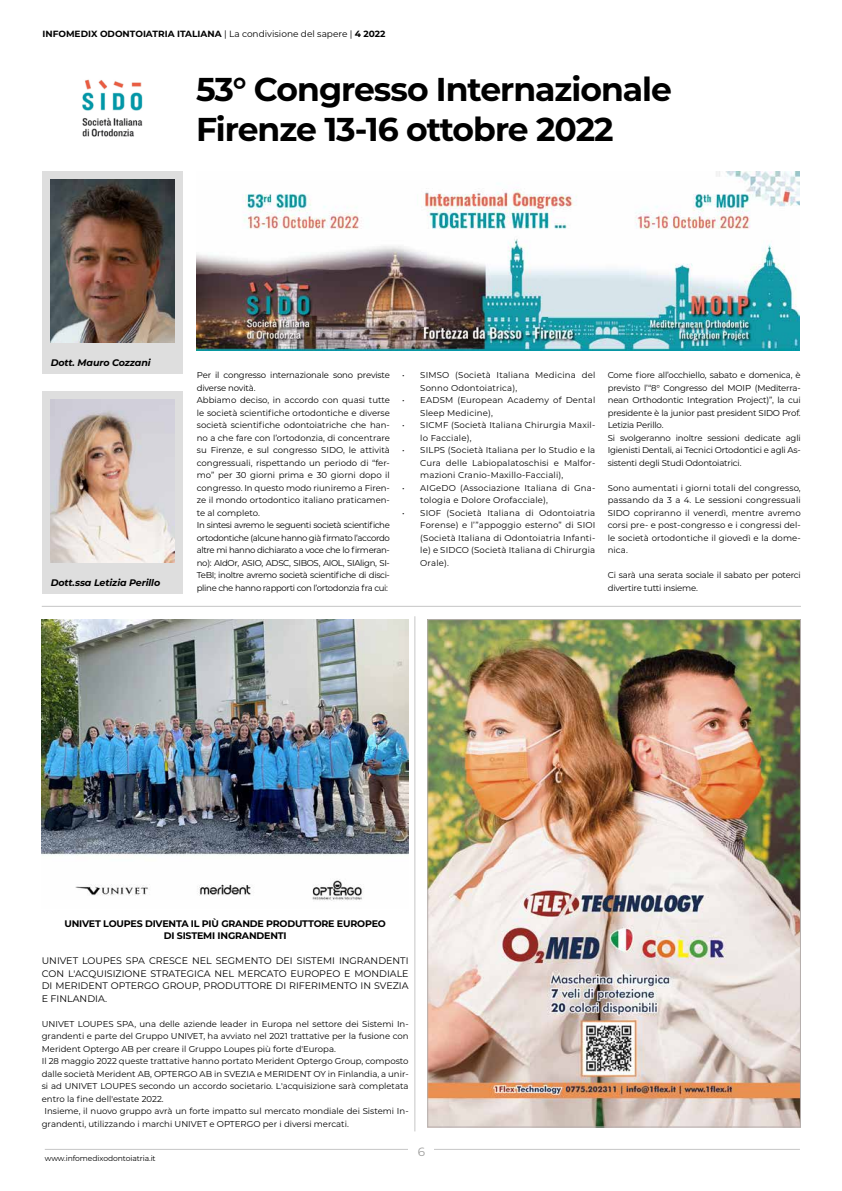
<style>
.page{position:relative;width:842px;height:1191px;background:#fff}
.page>*{position:absolute;margin:0;border:0;box-sizing:border-box;transform-origin:0 0}
.t1{font:700 33px/39.6px "Montserrat";letter-spacing:-.03em;color:#000}
.t2{font:12px "Montserrat";color:#9d9d9c}
.t3{font:9.5px/12.5px "Montserrat";color:#000;text-align:justify}
.t4{font:700 9.5px/12.5px "Montserrat";letter-spacing:-.02em;color:#000;text-align:center}
.t5{font:italic 700 9.5px "Montserrat";letter-spacing:-.01em;color:#000}
.t6{font:700 9px "Montserrat";color:#000}
.t7{font:8.6px/12.5px "Montserrat";color:#000;text-align:justify}
.t8{font:8.6px/12.5px "Montserrat";letter-spacing:-.02em;color:#000}
.t9{font:8.6px/12.5px "Montserrat";letter-spacing:.02em;color:#000}
.t10{font:7.6px "Montserrat";letter-spacing:-.01em;color:#000}
.s1{font-weight:400}
</style>
<div class="page">
<hr style="left:45px;top:1148px;width:755px;height:1px;background:#c6c6c6">
<div style="left:409px;top:1137px;width:25px;height:25px;background:#fff"></div>
<hr style="left:42px;top:606px;width:759px;height:1px;background:#c6c6c6">
<img style="left:429px;top:621px;width:370px;height:504px">
<hr style="left:414px;top:616px;width:1px;height:515px;background:#c6c6c6">
<img style="left:82px;top:79px;width:61px;height:58px">
<img style="left:42px;top:619px;width:367px;height:282px">
<img style="left:197px;top:171px;width:602px;height:179px">
<div style="left:43px;top:171px;width:140px;height:203px;background:#dedede"></div>
<img style="left:51px;top:180px;width:123px;height:162px">
<div style="left:43px;top:391px;width:140px;height:203px;background:#dedede"></div>
<img style="left:51px;top:400px;width:123px;height:162px">
<p class="t6" style="left:43px;top:27px;width:344px">INFOMEDIX ODONTOIATRIA ITALIANA <span class="s1">| La condivisione del sapere |</span> 4 2022</p>
<h1 class="t1" style="left:196px;top:68px;width:477px">53° Congresso Internazionale<br>Firenze 13-16 ottobre 2022</h1>
<p class="t5" style="left:51px;top:356px;width:101px">Dott. Mauro Cozzani</p>
<p class="t5" style="left:51px;top:576px;width:111px">Dott.ssa Letizia Perillo</p>
<p class="t7" style="left:197px;top:368px;width:195px;text-align:left">Per il congresso internazionale sono previste diverse novità.<br>Abbiamo deciso, in accordo con quasi tutte le società scientifiche ortodontiche e diverse società scientifiche odontoiatriche che han&shy;no a che fare con l’ortodonzia, di concentrare su Firenze, e sul congresso SIDO, le attività congressuali, rispettando un periodo di “fer&shy;mo” per 30 giorni prima e 30 giorni dopo il congresso. In questo modo riuniremo a Firen&shy;ze il mondo ortodontico italiano praticamen&shy;te al completo.<br>In sintesi avremo le seguenti società scientifiche ortodontiche (alcune hanno già firmato l’accordo altre mi hanno dichiarato a voce che lo firmeran&shy;no): AIdOr, ASIO, ADSC, SIBOS, AIOL, SIAlign, SI-TeBI; inoltre avremo società scientifiche di disci&shy;pline che hanno rapporti con l’ortodonzia fra cui:</p>
<p class="t9" style="left:420px;top:368px;width:177px;text-indent:-18px">• SIMSO (Società Italiana Medicina del<br>Sonno Odontoiatrica),</p>
<p class="t9" style="left:420px;top:393px;width:177px;text-indent:-18px">• EADSM (European Academy of Dental<br>Sleep Medicine),</p>
<p class="t9" style="left:420px;top:418px;width:177px;text-indent:-18px">• SICMF (Società Italiana Chirurgia Maxil&shy;lo Facciale),</p>
<p class="t7" style="left:420px;top:443px;width:177px;text-indent:-18px">• SILPS (Società Italiana per lo Studio e la Cura delle Labiopalatoschisi e Malfor&shy;mazioni Cranio-Maxillo-Facciali),</p>
<p class="t9" style="left:420px;top:481px;width:177px;text-indent:-18px">• AIGeDO (Associazione Italiana di Gna&shy;tologia e Dolore Orofacciale),</p>
<p class="t7" style="left:420px;top:506px;width:177px;text-indent:-18px">• SIOF (Società Italiana di Odontoiatria Forense) e l’”appoggio esterno” di SIOI (Società Italiana di Odontoiatria Infanti&shy;le) e SIDCO (Società Italiana di Chirurgia Orale).</p>
<p class="t8" style="left:608px;top:368px;width:195px">Come fiore all’occhiello, sabato e domenica, è previsto l’“8° Congresso del MOIP (Mediterra&shy;nean Orthodontic Integration Project)”, la cui presidente è la junior past president SIDO Prof.<br>Letizia Perillo.<br>Si svolgeranno inoltre sessioni dedicate agli Igienisti Dentali, ai Tecnici Ortodontici e agli As&shy;sistenti degli Studi Odontoiatrici.</p>
<p class="t7" style="left:608px;top:481px;width:195px">Sono aumentati i giorni totali del congresso, passando da 3 a 4. Le sessioni congressuali SIDO copriranno il venerdì, mentre avremo corsi pre- e post-congresso e i congressi del&shy;le società ortodontiche il giovedì e la dome&shy;nica.</p>
<p class="t8" style="left:608px;top:568px;width:195px">Ci sarà una serata sociale il sabato per poterci divertire tutti insieme.</p>
<p class="t4" style="left:64px;top:916px;width:323px">UNIVET LOUPES DIVENTA IL PIÙ GRANDE PRODUTTORE EUROPEO<br>DI SISTEMI INGRANDENTI</p>
<p class="t3" style="left:42px;top:954px;width:368px">UNIVET LOUPES SPA CRESCE NEL SEGMENTO DEI SISTEMI INGRANDENTI CON L'ACQUISIZIONE STRATEGICA NEL MERCATO EUROPEO E MONDIALE DI MERIDENT OPTERGO GROUP, PRODUTTORE DI RIFERIMENTO IN SVEZIA E FINLANDIA.</p>
<p class="t7" style="left:42px;top:1017px;width:368px">UNIVET LOUPES SPA, una delle aziende leader in Europa nel settore dei Sistemi In-</p>
<p class="t7" style="left:42px;top:1029px;width:368px">grandenti e parte del Gruppo UNIVET, ha avviato nel 2021 trattative per la fusione con</p>
<p class="t7" style="left:42px;top:1042px;width:296px">Merident Optergo AB per creare il Gruppo Loupes più forte d'Europa.</p>
<p class="t7" style="left:42px;top:1054px;width:368px">Il 28 maggio 2022 queste trattative hanno portato Merident Optergo Group, composto</p>
<p class="t7" style="left:42px;top:1067px;width:368px">dalle società Merident AB, OPTERGO AB in SVEZIA e MERIDENT OY in Finlandia, a unir-</p>
<p class="t7" style="left:42px;top:1079px;width:368px">si ad UNIVET LOUPES secondo un accordo societario. L'acquisizione sarà completata</p>
<p class="t7" style="left:42px;top:1092px;width:123px">entro la fine dell'estate 2022.</p>
<p class="t7" style="left:44px;top:1104px;width:366px">Insieme, il nuovo gruppo avrà un forte impatto sul mercato mondiale dei Sistemi In-</p>
<p class="t7" style="left:42px;top:1117px;width:309px">grandenti, utilizzando i marchi UNIVET e OPTERGO per i diversi mercati.</p>
<p class="t10" style="left:45px;top:1153px;width:112px">www.infomedixodontoiatria.it</p>
<h2 class="t2" style="left:418px;top:1143px;width:9px">6</h2>
</div>
